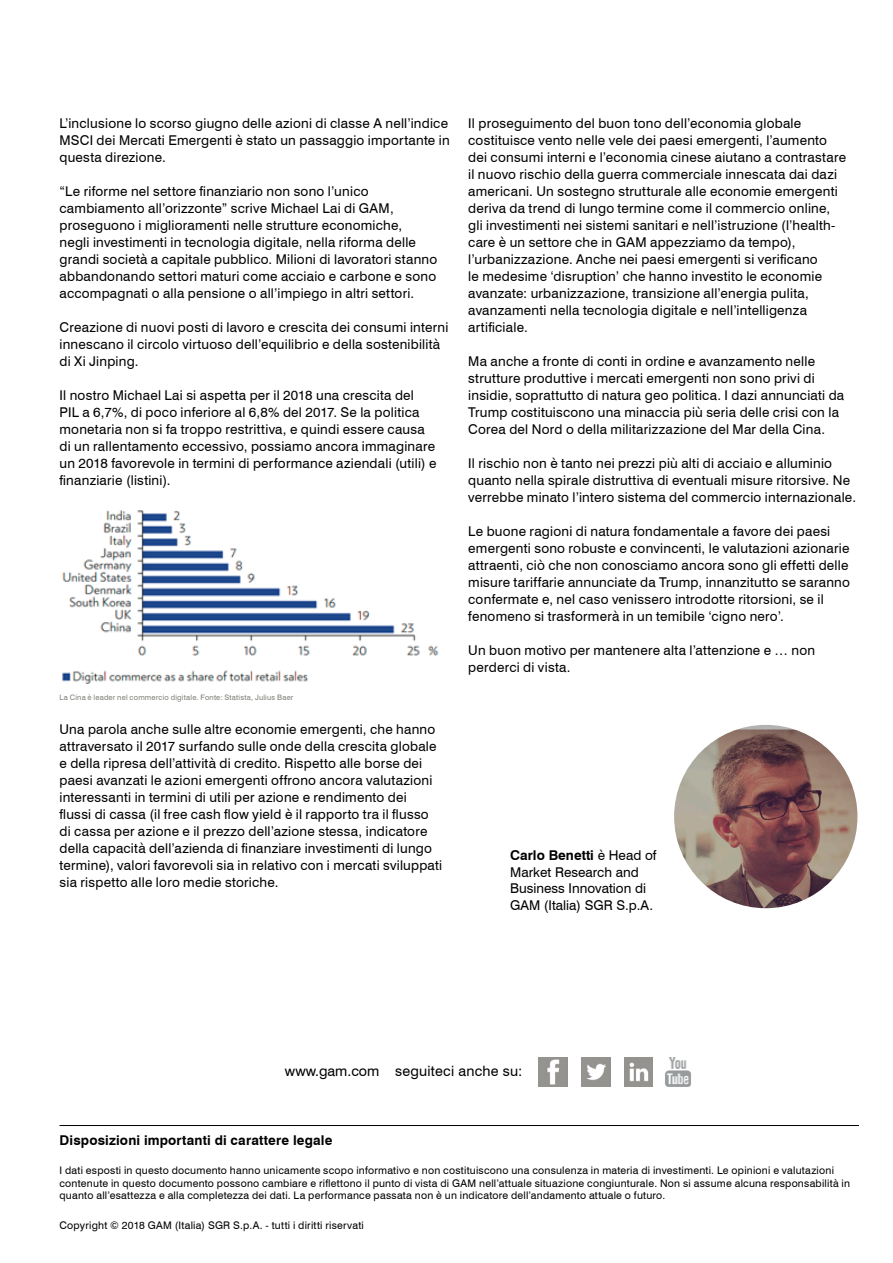
<style>
.page{position:relative;width:893px;height:1263px;background:#fff}
.page>*{position:absolute;margin:0;border:0;box-sizing:border-box;transform-origin:0 0}
.t1{font:14.25px "Swiss 721 BT";letter-spacing:.015em;color:#000}
.Footnotes_-_5pt___6{font:13.5px/17px "Swiss 721 BT";letter-spacing:.02em;color:#000}
.Footnotes_-_5pt___6-2{font:13.5px/16.5px "Swiss 721 BT";color:#000}
._9pt___4mm___2mm_par{font:700 13.5px "Swiss 721 BT";letter-spacing:.01em;color:#000}
.t2{font:10.5px/12.6px "Swiss 721 BT";letter-spacing:.02em;color:#000}
.Footnotes_-_5pt___6-3{font:7.5px "Swiss 721 BT";letter-spacing:.025em;color:#807f7a}
.s1{font-weight:700}
</style>
<div class="page">
<img style="left:582px;top:1058px;width:28px;height:28px">
<img style="left:539px;top:1058px;width:28px;height:28px">
<img style="left:625px;top:1058px;width:28px;height:28px">
<hr style="left:60px;top:1125px;width:799px;height:1px;background:#000">
<img style="left:665px;top:1058px;width:26px;height:28px">
<img style="left:673px;top:724px;width:185px;height:185px;border-radius:92px">
<img style="left:62px;top:510px;width:377px;height:174px">
<p class="Footnotes_-_5pt___6" style="left:60px;top:115px;width:392px">L’inclusione lo scorso giugno delle azioni di classe A nell’indice<br>MSCI dei Mercati Emergenti è stato un passaggio importante in questa direzione.</p>
<p class="Footnotes_-_5pt___6" style="left:60px;top:183px;width:379px">“Le riforme nel settore finanziario non sono l’unico cambiamento all’orizzonte” scrive Michael Lai di GAM, proseguono i miglioramenti nelle strutture economiche,<br>negli investimenti in tecnologia digitale, nella riforma delle grandi società a capitale pubblico. Milioni di lavoratori stanno abbandonando settori maturi come acciaio e carbone e sono accompagnati o alla pensione o all’impiego in altri settori.</p>
<p class="Footnotes_-_5pt___6" style="left:60px;top:319px;width:390px">Creazione di nuovi posti di lavoro e crescita dei consumi interni innescano il circolo virtuoso dell’equilibrio e della sostenibilità di Xi Jinping.</p>
<p class="Footnotes_-_5pt___6" style="left:60px;top:387px;width:379px">Il nostro Michael Lai si aspetta per il 2018 una crescita del PIL a 6,7%, di poco inferiore al 6,8% del 2017. Se la politica monetaria non si fa troppo restrittiva, e quindi essere causa di un rallentamento eccessivo, possiamo ancora immaginare un 2018 favorevole in termini di performance aziendali (utili) e finanziarie (listini).</p>
<p class="Footnotes_-_5pt___6-3" style="left:60px;top:692px;width:235px">La Cina è leader nel commercio digitale. Fonte: Statista, Julius Baer</p>
<p class="Footnotes_-_5pt___6" style="left:60px;top:720px;width:384px">Una parola anche sulle altre economie emergenti, che hanno attraversato il 2017 surfando sulle onde della crescita globale e della ripresa dell’attività di credito. Rispetto alle borse dei paesi avanzati le azioni emergenti offrono ancora valutazioni interessanti in termini di utili per azione e rendimento dei<br>flussi di cassa (il free cash flow yield è il rapporto tra il flusso di cassa per azione e il prezzo dell’azione stessa, indicatore della capacità dell’azienda di finanziare investimenti di lungo termine), valori favorevoli sia in relativo con i mercati sviluppati sia rispetto alle loro medie storiche.</p>
<p class="Footnotes_-_5pt___6" style="left:468px;top:115px;width:379px">Il proseguimento del buon tono dell’economia globale costituisce vento nelle vele dei paesi emergenti, l’aumento dei consumi interni e l’economia cinese aiutano a contrastare il nuovo rischio della guerra commerciale innescata dai dazi americani. Un sostegno strutturale alle economie emergenti deriva da trend di lungo termine come il commercio online, gli investimenti nei sistemi sanitari e nell’istruzione (l’health&shy;care è un settore che in GAM appezziamo da tempo), l’urbanizzazione. Anche nei paesi emergenti si verificano<br>le medesime ‘disruption’ che hanno investito le economie avanzate: urbanizzazione, transizione all’energia pulita, avanzamenti nella tecnologia digitale e nell’intelligenza artificiale.</p>
<p class="Footnotes_-_5pt___6" style="left:468px;top:353px;width:377px">Ma anche a fronte di conti in ordine e avanzamento nelle strutture produttive i mercati emergenti non sono privi di insidie, soprattutto di natura geo politica. I dazi annunciati da Trump costituiscono una minaccia più seria delle crisi con la Corea del Nord o della militarizzazione del Mar della Cina.</p>
<p class="Footnotes_-_5pt___6" style="left:468px;top:455px;width:389px">Il rischio non è tanto nei prezzi più alti di acciaio e alluminio quanto nella spirale distruttiva di eventuali misure ritorsive. Ne verrebbe minato l’intero sistema del commercio internazionale.</p>
<p class="Footnotes_-_5pt___6" style="left:468px;top:523px;width:383px">Le buone ragioni di natura fondamentale a favore dei paesi emergenti sono robuste e convincenti, le valutazioni azionarie attraenti, ciò che non conosciamo ancora sono gli effetti delle misure tariffarie annunciate da Trump, innanzitutto se saranno confermate e, nel caso venissero introdotte ritorsioni, se il fenomeno si trasformerà in un temibile ‘cigno nero’.</p>
<p class="Footnotes_-_5pt___6" style="left:468px;top:642px;width:348px">Un buon motivo per mantenere alta l’attenzione e … non perderci di vista.</p>
<p class="Footnotes_-_5pt___6-2" style="left:510px;top:847px;width:148px"><span class="s1">Carlo Benetti</span> è Head of<br>Market Research and<br>Business Innovation di<br>GAM (Italia) SGR S.p.A.</p>
<p class="t1" style="left:285px;top:1062px;width:239px">www.gam.com seguiteci anche su:</p>
<p class="_9pt___4mm___2mm_par" style="left:60px;top:1131px;width:274px">Disposizioni importanti di carattere legale</p>
<p class="t2" style="left:60px;top:1164px;width:792px">I dati esposti in questo documento hanno unicamente scopo informativo e non costituiscono una consulenza in materia di investimenti. Le opinioni e valutazioni contenute in questo documento possono cambiare e riflettono il punto di vista di GAM nell’attuale situazione congiunturale. Non si assume alcuna responsabilità in quanto all’esattezza e alla completezza dei dati. La performance passata non è un indicatore dell’andamento attuale o futuro.</p>
<p class="t2" style="left:60px;top:1219px;width:306px">Copyright © 2018 GAM (Italia) SGR S.p.A. - tutti i diritti riservati</p>
</div>
